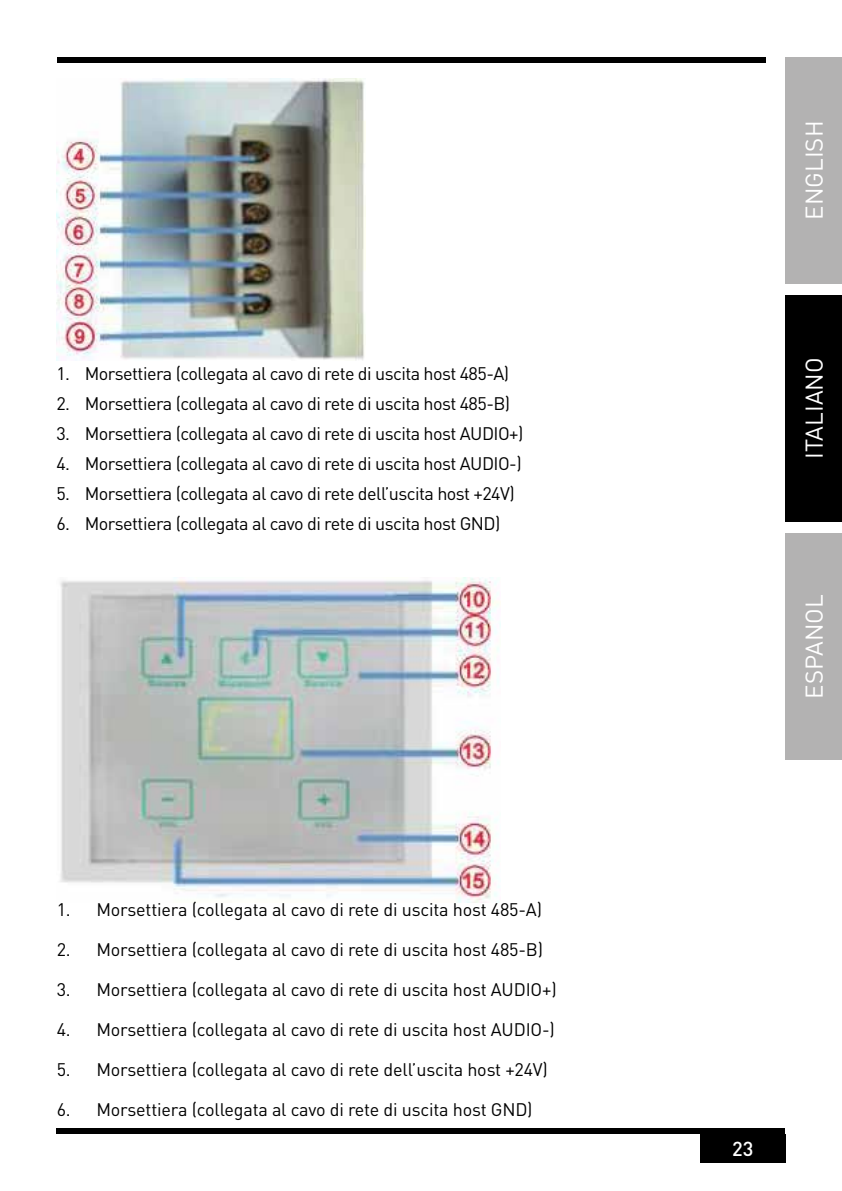
<style>
.page{position:relative;width:842px;height:1191px;background:#fff}
.page>*{position:absolute;margin:0;border:0;box-sizing:border-box;transform-origin:0 0}
.t1{font:24px "DIN Pro";color:#fff}
.t2{font:500 20px "DIN Pro";color:#fff}
.t3{font:18px "DIN Pro";letter-spacing:-.03em;color:#000}
.t4{font:18px "DIN Pro";letter-spacing:-.01em;color:#000}
</style>
<div class="page">
<div style="left:785px;top:533px;width:57px;height:227px;background:#b3b2b2"></div>
<div style="left:57px;top:57px;width:708px;height:5px;background:#000"></div>
<div style="left:57px;top:1128px;width:728px;height:6px;background:#000"></div>
<div style="left:700px;top:1134px;width:85px;height:28px;background:#000"></div>
<div style="left:785px;top:295px;width:57px;height:227px;background:#000"></div>
<div style="left:785px;top:57px;width:57px;height:226px;background:#b3b2b2"></div>
<img style="left:57px;top:78px;width:308px;height:282px">
<img style="left:60px;top:577px;width:439px;height:325px">
<p class="t3" style="left:56px;top:361px;width:454px">1. Morsettiera (collegata al cavo di rete di uscita host 485-A)</p>
<p class="t3" style="left:56px;top:391px;width:455px">2. Morsettiera (collegata al cavo di rete di uscita host 485-B)</p>
<p class="t3" style="left:56px;top:421px;width:469px">3. Morsettiera (collegata al cavo di rete di uscita host AUDIO+)</p>
<p class="t3" style="left:56px;top:451px;width:467px">4. Morsettiera (collegata al cavo di rete di uscita host AUDIO-)</p>
<p class="t3" style="left:56px;top:481px;width:460px">5. Morsettiera (collegata al cavo di rete dell’uscita host +24V)</p>
<p class="t3" style="left:56px;top:511px;width:446px">6. Morsettiera (collegata al cavo di rete di uscita host GND)</p>
<p class="t4" style="left:57px;top:897px;width:487px">1. Morsettiera (collegata al cavo di rete di uscita host 485-A)</p>
<p class="t4" style="left:57px;top:937px;width:488px">2. Morsettiera (collegata al cavo di rete di uscita host 485-B)</p>
<p class="t4" style="left:57px;top:977px;width:501px">3. Morsettiera (collegata al cavo di rete di uscita host AUDIO+)</p>
<p class="t4" style="left:57px;top:1017px;width:500px">4. Morsettiera (collegata al cavo di rete di uscita host AUDIO-)</p>
<p class="t4" style="left:57px;top:1057px;width:493px">5. Morsettiera (collegata al cavo di rete dell’uscita host +24V)</p>
<p class="t4" style="left:57px;top:1097px;width:477px">6. Morsettiera (collegata al cavo di rete di uscita host GND)</p>
<h1 class="t1" style="left:798px;top:220px;width:100px;rotate:-90deg">ENGLISH</h1>
<h1 class="t1" style="left:798px;top:459px;width:103px;rotate:-90deg">ITALIANO</h1>
<h1 class="t1" style="left:798px;top:698px;width:106px;rotate:-90deg">ESPANOL</h1>
<p class="t2" style="left:732px;top:1135px;width:23px">23</p>
</div>
